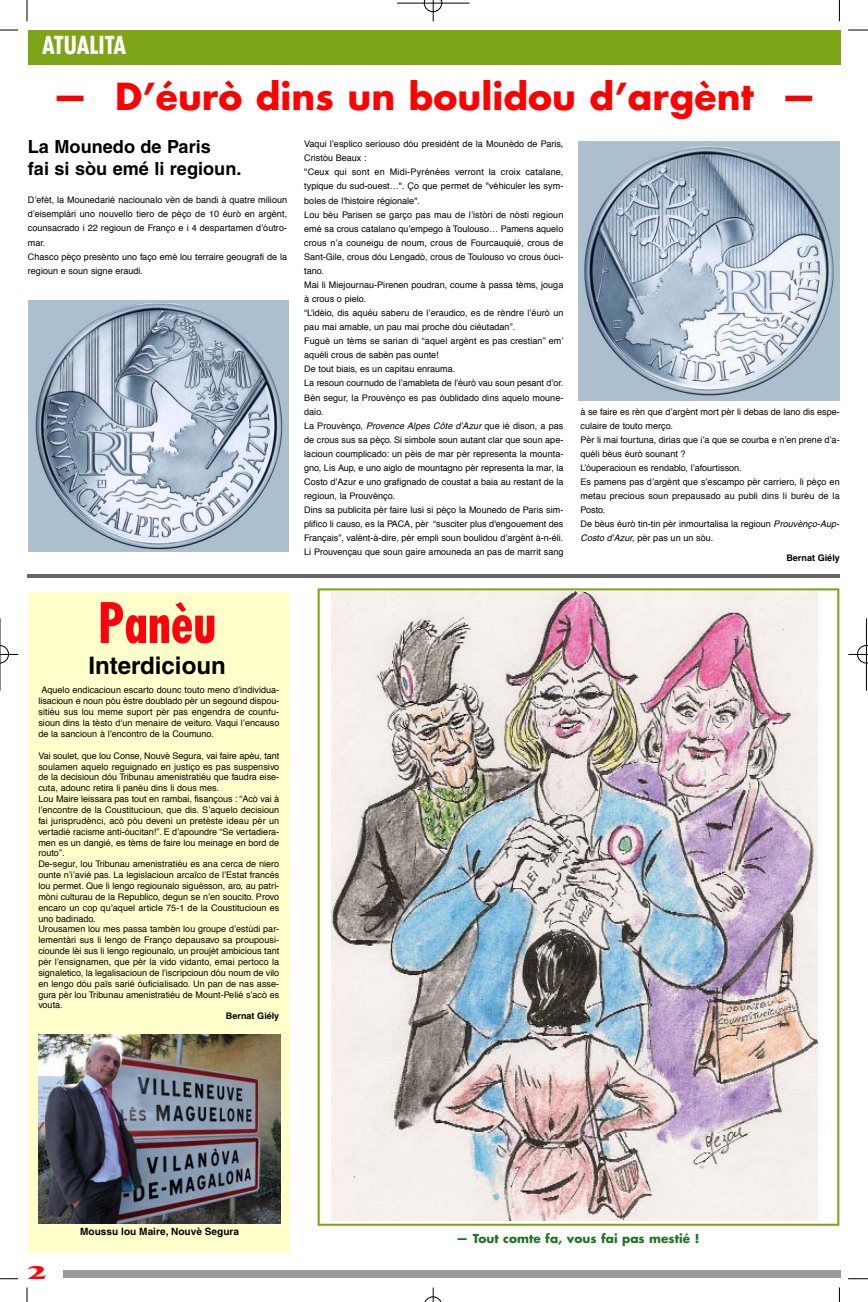
<style>
.page{position:relative;width:868px;height:1302px;background:#fff}
.page>*{position:absolute;margin:0;border:0;box-sizing:border-box;transform-origin:0 0}
.t1{font:700 condensed 54.3px "Futura";color:#ff000f}
.t2{font:700 36.15px "Futura";color:#f00}
.t3{font:700 24.15px "Helvetica";color:#000}
.t4{font:700 condensed 24.15px "Futura";color:#fff}
.t5{font:700 18.15px/21.8px "Helvetica";color:#000}
.t6{font:800 18.15px "Times";color:#ff000f;scale:2 1}
.t7{font:700 12px "Futura";color:#1f7325}
.t8{font:700 10.05px "Helvetica";color:#000}
.t9{font:9px/14.1px "Helvetica";color:#000}
.t10{font:700 9px "Helvetica";color:#000}
.s1{font-style:italic}
</style>
<div class="page">
<img style="left:317px;top:588px;width:522px;height:637px">
<div style="left:28px;top:30px;width:812px;height:34px;background:#7ea417"></div>
<div style="left:63px;top:1269px;width:777px;height:8px;background:#999"></div>
<img style="left:28px;top:300px;width:260px;height:252px">
<img style="left:578px;top:142px;width:261px;height:258px">
<div style="left:28px;top:592px;width:261px;height:660px;background:#ffc"></div>
<hr style="left:27px;top:574px;width:812px;height:3px;background:#666">
<img style="left:38px;top:1034px;width:242px;height:189px">
<svg style="left:0;top:29px;width:19px;height:2px"></svg>
<svg style="left:27px;top:0;width:1px;height:21px"></svg>
<svg style="left:848px;top:29px;width:19px;height:2px"></svg>
<svg style="left:838px;top:0;width:2px;height:22px"></svg>
<svg style="left:0;top:1278px;width:19px;height:1px"></svg>
<svg style="left:26px;top:1287px;width:2px;height:14px"></svg>
<svg style="left:848px;top:1278px;width:19px;height:1px"></svg>
<svg style="left:838px;top:1287px;width:2px;height:14px"></svg>
<hr style="left:397px;top:3px;width:72px;height:1px;background:#000">
<svg style="left:423px;top:0;width:20px;height:22px"></svg>
<svg style="left:425px;top:1287px;width:16px;height:14px"></svg>
<hr style="left:866px;top:618px;width:1px;height:72px;background:#000">
<svg style="left:848px;top:644px;width:19px;height:20px"></svg>
<hr style="left:0;top:618px;width:1px;height:72px;background:#000">
<svg style="left:0;top:644px;width:19px;height:20px"></svg>
<h3 class="t4" style="left:42px;top:30px;width:85px">ATUALITA</h3>
<h2 class="t2" style="left:52px;top:72px;width:766px">— D’éurò dins un boulidou d’argènt —</h2>
<h3 class="t5" style="left:28px;top:136px;width:215px">La Mounedo de Paris<br>fai si sòu emé li regioun.</h3>
<p class="t9" style="left:28px;top:194px;width:261px">Dʼefèt, la Mounedarié naciounalo vèn de bandi à quatre milioun dʼeisemplàri uno nouvello tiero de pèço de 10 éurò en argènt, counsacrado i 22 regioun de Franço e i 4 despartamen dʼóutro&shy;mar.<br>Chasco pèço presènto uno faço emé lou terraire geougrafi de la regioun e soun signe eraudi.</p>
<h1 class="t1" style="left:98px;top:589px;width:120px">Panèu</h1>
<h3 class="t3" style="left:88px;top:651px;width:139px">Interdicioun</h3>
<p class="t9" style="left:38px;top:685px;width:242px;line-height:10.8px;text-align:justify;text-indent:3px">Aquelo endicacioun escarto dounc touto meno dʼindividua&shy;lisacioun e noun pòu èstre doublado pèr un segound dispou&shy;sitiéu sus lou meme suport pèr pas engendra de counfu&shy;sioun dins la tèsto dʼun menaire de veituro. Vaqui lʼencauso de la sancioun à lʼencontro de la Coumuno.</p>
<p class="t9" style="left:38px;top:750px;width:242px;line-height:10.8px">Vai soulet, que lou Conse, Nouvè Segura, vai faire apèu, tant soulamen aquelo reguignado en justiço es pas suspensivo de la decisioun dóu Tribunau amenistratiéu que faudra eise&shy;cuta, adounc retira li panèu dins li dous mes.<br>Lou Maire leissara pas tout en rambai, fisançous : “Acò vai à lʼencontre de la Coustitucioun, que dis. Sʼaquelo decisioun fai jurisprudènci, acò pòu deveni un pretèste ideau pèr un vertadié racisme anti-óucitan!”. E dʼapoundre “Se vertadiera&shy;men es un dangié, es tèms de faire lou meinage en bord de routo”.<br>De-segur, lou Tribunau amenistratiéu es ana cerca de niero ounte nʼiʼavié pas. La legislacioun arcaïco de lʼEstat francés lou permet. Que li lengo regiounalo siguèsson, aro, au patri&shy;mòni culturau de la Republico, degun se nʼen soucito. Provo encaro un cop quʼaquel article 75-1 de la Coustitucioun es uno badinado.<br>Urousamen lou mes passa tambèn lou groupe dʼestùdi par&shy;lementàri sus li lengo de Franço depausavo sa proupousi&shy;ciounde lèi sus li lengo regiounalo, un proujèt ambicious tant pèr lʼensignamen, que pèr la vido vidanto, emai pertoco la signaletico, la legalisacioun de lʼiscripcioun dóu noum de vilo en lengo dóu païs sarié óuficialisado. Un pan de nas asse&shy;gura pèr lou Tribunau amenistratiéu de Mount-Pelié sʼacò es vouta.</p>
<p class="t10" style="left:226px;top:1010px;width:55px">Bernat Giély</p>
<p class="t9" style="left:304px;top:138px;width:261px">Vaqui lʼesplico seriouso dóu presidènt de la Mounèdo de Paris, Cristòu Beaux :<br>"Ceux qui sont en Midi-Pyrénées verront la croix catalane, typique du sud-ouest…". Ço que permet de "véhiculer les sym&shy;boles de l'histoire régionale".<br>Lou bèu Parisen se garço pas mau de lʼistòri de nòsti regioun emé sa crous catalano quʼempego à Toulouso… Pamens aquelo crous nʼa couneigu de noum, crous de Fourcauquié, crous de Sant-Gile, crous dóu Lengadò, crous de Toulouso vo crous óuci&shy;tano.<br>Mai li Miejournau-Pirenen poudran, coume à passa tèms, jouga à crous o pielo.<br>“Lʼidèio, dis aquéu saberu de lʼeraudico, es de rèndre lʼéurò un pau mai amable, un pau mai proche dóu ciéutadan”.<br>Fuguè un tèms se sarian di “aquel argènt es pas crestian” emʼ aquéli crous de sabèn pas ounte!<br>De tout biais, es un capitau enrauma.<br>La resoun cournudo de lʼamableta de lʼéurò vau soun pesant dʼor.<br>Bèn segur, la Prouvènço es pas óublidado dins aquelo moune&shy;daio.<br>La Prouvènço, <span class="s1">Provence Alpes Côte d’Azur</span> que ié dison, a pas de crous sus sa pèço. Si simbole soun autant clar que soun ape&shy;lacioun coumplicado: un pèis de mar pèr representa la mounta&shy;gno, Lis Aup, e uno aiglo de mountagno pèr representa la mar, la Costo dʼAzur e uno grafignado de coustat a baia au restant de la regioun, la Prouvènço.<br>Dins sa publicita pèr faire lusi si pèço la Mounedo de Paris sim&shy;plifico li causo, es la PACA, pèr “susciter plus d'engouement des Français”, valènt-à-dire, pèr empli soun boulidou dʼargènt à-n-éli.<br>Li Prouvençau que soun gaire amouneda an pas de marrit sang</p>
<p class="t9" style="left:580px;top:405px;width:261px">à se faire es rèn que dʼargènt mort pèr li debas de lano dis espe&shy;culaire de touto merço.<br>Pèr li mai fourtuna, dirias que iʼa que se courba e nʼen prene dʼa&shy;quéli bèus éurò sounant ?<br>Lʼóuperacioun es rendablo, lʼafourtisson.<br>Es pamens pas dʼargènt que sʼescampo pèr carriero, li pèço en metau precious soun prepausado au publi dins li burèu de la Posto.<br>De bèus éurò tin-tin pèr inmourtalisa la regioun <span class="s1">Prouvènço-Aup-Costo d’Azur,</span> pèr pas un un sòu.</p>
<p class="t10" style="left:786px;top:552px;width:55px">Bernat Giély</p>
<h3 class="t6" style="left:28px;top:1261px;width:11px">2</h3>
<p class="t8" style="left:80px;top:1224px;width:160px">Moussu lou Maire, Nouvè Segura</p>
<h3 class="t7" style="left:456px;top:1229px;width:244px">— Tout comte fa, vous fai pas mestié !</h3>
</div>
